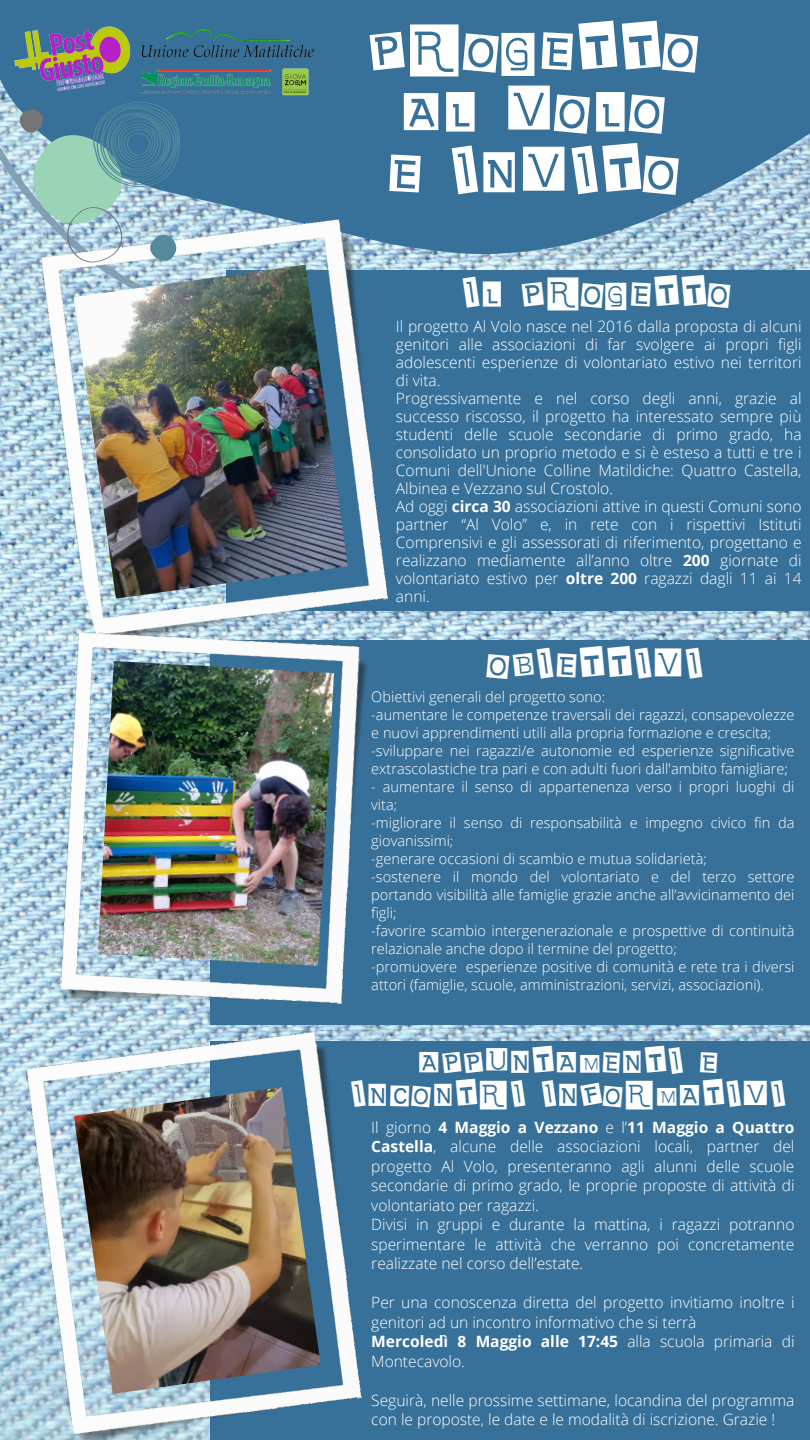
<style>
.page{position:relative;width:810px;height:1440px;background:#fff}
.page>*{position:absolute;margin:0;border:0;box-sizing:border-box;transform-origin:0 0}
.t1{font:59.6px/61.1px "Earwig Factory";color:#fff;text-align:center}
.t2{font:37.8px "Earwig Factory";color:#fff}
.t3{font:32.8px/33.8px "Earwig Factory";color:#fff;text-align:center}
.t4{font:300 15.6px/18px "Open Sans";color:#fff;text-align:justify}
.t5{font:300 14.6px/18px "Open Sans";color:#fff}
.s1{font-weight:700}
</style>
<div class="page">
<img style="left:0;top:611px;width:810px;height:430px">
<svg style="left:0;top:0;width:810px;height:270px;background:#487da2"></svg>
<div style="left:227px;top:270px;width:583px;height:341px;background:#377199"></div>
<img style="left:0;top:181px;width:441px;height:492px">
<div style="left:210px;top:641px;width:600px;height:384px;background:#377199"></div>
<img style="left:34px;top:611px;width:362px;height:383px">
<img style="left:98px;top:661px;width:236px;height:305px">
<div style="left:210px;top:1041px;width:600px;height:399px;background:#377199"></div>
<img style="left:0;top:994px;width:417px;height:446px">
<img style="left:74px;top:1087px;width:247px;height:307px">
<img style="left:0;top:0;width:157px;height:144px">
<img style="left:130px;top:56px;width:204px;height:51px">
<img style="left:140px;top:30px;width:174px;height:32px">
<svg style="left:14px;top:102px;width:167px;height:168px;background:#87b1bc"></svg>
<img style="left:74px;top:265px;width:274px;height:334px">
<p class="t1" style="left:367px;top:15px;width:335px">PROGETTO<br>AL VOLO<br>E INVITO</p>
<p class="t2" style="left:461px;top:268px;width:272px">IL PROGETTO</p>
<p class="t4" style="left:396px;top:317px;width:407px">Il progetto Al Volo nasce nel 2016 dalla proposta di alcuni genitori alle associazioni di far svolgere ai propri figli adolescenti esperienze di volontariato estivo nei territori di vita.</p>
<h2 class="t4" style="left:396px;top:389px;width:407px">Progressivamente e nel corso degli anni, grazie al successo riscosso, il progetto ha interessato sempre più studenti delle scuole secondarie di primo grado, ha consolidato un proprio metodo e si è esteso a tutti e tre i Comuni dell'Unione Colline Matildiche: Quattro Castella, Albinea e Vezzano sul Crostolo.</h2>
<p class="t4" style="left:396px;top:497px;width:407px">Ad oggi <span class="s1">circa 30</span> associazioni attive in questi Comuni sono partner “Al Volo” e, in rete con i rispettivi Istituti Comprensivi e gli assessorati di riferimento, progettano e realizzano mediamente all’anno oltre <span class="s1">200</span> giornate di volontariato estivo per <span class="s1">oltre 200</span> ragazzi dagli 11 ai 14 anni.</p>
<p class="t2" style="left:487px;top:639px;width:218px">OBIETTIVI</p>
<p class="t5" style="left:371px;top:687px;width:235px">Obiettivi generali del progetto sono:</p>
<p class="t5" style="left:371px;top:705px;width:425px">-aumentare le competenze traversali dei ragazzi, consapevolezze e nuovi apprendimenti utili alla propria formazione e crescita;</p>
<h2 class="t5" style="left:371px;top:741px;width:425px">-sviluppare nei ragazzi/e autonomie ed esperienze significative extrascolastiche tra pari e con adulti fuori dall'ambito famigliare;</h2>
<p class="t5" style="left:371px;top:777px;width:425px">- aumentare il senso di appartenenza verso i propri luoghi di vita;</p>
<p class="t5" style="left:371px;top:813px;width:425px">-migliorare il senso di responsabilità e impegno civico fin da giovanissimi;</p>
<p class="t5" style="left:371px;top:849px;width:337px">-generare occasioni di scambio e mutua solidarietà;</p>
<p class="t5" style="left:371px;top:867px;width:425px;text-align:justify">-sostenere il mondo del volontariato e del terzo settore portando visibilità alle famiglie grazie anche all’avvicinamento dei figli;</p>
<p class="t5" style="left:371px;top:921px;width:425px">-favorire scambio intergenerazionale e prospettive di continuità relazionale anche dopo il termine del progetto;</p>
<p class="t5" style="left:371px;top:957px;width:425px">-promuovere esperienze positive di comunità e rete tra i diversi attori (famiglie, scuole, amministrazioni, servizi, associazioni).</p>
<p class="t3" style="left:350px;top:1042px;width:438px">APPUNTAMENTI E<br>INCONTRI INFORMATIVI</p>
<p class="t4" style="left:371px;top:1117px;width:425px;line-height:19.5px">Il giorno <span class="s1">4 Maggio a Vezzano</span> e l’<span class="s1">11 Maggio a Quattro Castella</span>, alcune delle associazioni locali, partner del progetto Al Volo, presenteranno agli alunni delle scuole secondarie di primo grado, le proprie proposte di attività di volontariato per ragazzi.</p>
<p class="t4" style="left:371px;top:1214px;width:425px;line-height:19.5px">Divisi in gruppi e durante la mattina, i ragazzi potranno sperimentare le attività che verranno poi concretamente realizzate nel corso dell’estate.</p>
<p class="t4" style="left:371px;top:1292px;width:425px;line-height:19.5px">Per una conoscenza diretta del progetto invitiamo inoltre i genitori ad un incontro informativo che si terrà</p>
<h3 class="t4" style="left:371px;top:1331px;width:425px;line-height:19.5px"><span class="s1">Mercoledì 8 Maggio alle 17:45</span> alla scuola primaria di<br>Montecavolo.</h3>
<p class="t4" style="left:371px;top:1390px;width:425px;line-height:19.5px">Seguirà, nelle prossime settimane, locandina del programma con le proposte, le date e le modalità di iscrizione. Grazie !</p>
</div>
